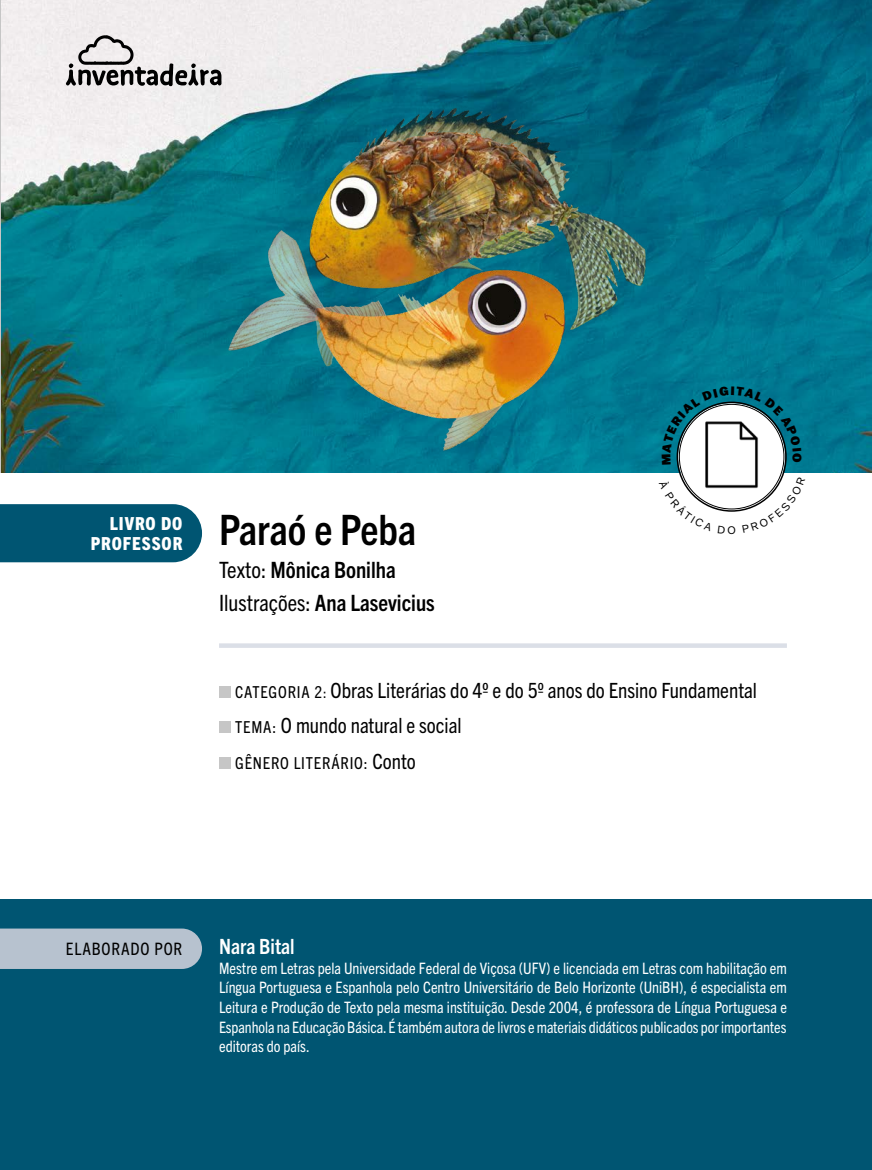
<style>
.page{position:relative;width:872px;height:1170px;background:#fff}
.page>*{position:absolute;margin:0;border:0;box-sizing:border-box;transform-origin:0 0}
.t1{font:700 condensed 42px "Trade Gothic Next LT Pro";color:#000}
.t2{font:700 condensed 22.5px/33px "Trade Gothic Next LT Pro";color:#000}
.t3{font:condensed 21px/35.5px "Trade Gothic Next LT Pro";color:#000}
.t4{font:700 condensed 21px "Trade Gothic Next LT Pro";color:#fff}
.t5{font:800 condensed 18px/20.2px "Trade Gothic Next LT Pro";letter-spacing:.05em;color:#fff;text-align:right}
.t6{font:condensed 17.1px "Trade Gothic Next LT Pro";letter-spacing:.05em;color:#000}
.t7{font:condensed 16.5px "Trade Gothic Next LT Pro";letter-spacing:.05em;color:#000}
.t8{font:condensed 15.75px/19.5px "Trade Gothic Next LT Pro";letter-spacing:-.005em;color:#fff;text-align:justify}
.s1{font-weight:400}
.s2{font-size:16.5px}
.s3{font-size:15px}
.s4{font-size:21px}
</style>
<div class="page">
<div style="left:0;top:899px;width:872px;height:270px;background:#005572"></div>
<img style="left:1px;top:0;width:871px;height:472px">
<div style="left:0;top:928px;width:202px;height:40px;background:#b7c2cf"></div>
<svg style="left:219px;top:643px;width:568px;height:4px;background:#dee1e9"></svg>
<div style="left:0;top:504px;width:202px;height:58px;background:#005572"></div>
<div style="left:219px;top:686px;width:11px;height:11px;background:#c6c6c6"></div>
<div style="left:219px;top:721px;width:11px;height:12px;background:#c6c6c6"></div>
<div style="left:219px;top:757px;width:11px;height:11px;background:#c6c6c6"></div>
<img style="left:214px;top:67px;width:450px;height:404px">
<svg style="left:66px;top:35px;width:155px;height:51px"></svg>
<div style="left:678px;top:403px;width:107px;height:107px;background:#fff;border-radius:50%"></div>
<img style="left:705px;top:465px;width:53px;height:24px">
<svg style="left:661px;top:386px;width:140px;height:79px"></svg>
<svg style="left:681px;top:479px;width:31px;height:29px"></svg>
<svg style="left:742px;top:477px;width:41px;height:34px"></svg>
<p class="t5" style="left:91px;top:512px;width:93px">LIVRO DO<br>PROFESSOR</p>
<h1 class="t1" style="left:219px;top:501px;width:198px">Paraó e Peba</h1>
<h2 class="t2" style="left:219px;top:552px;width:217px"><span class="s1">Texto:</span> Mônica Bonilha<br><span class="s1">Ilustrações:</span> Ana Lasevicius</h2>
<h3 class="t3" style="left:235px;top:670px;width:523px"><span class="s2">CATEGORIA 2</span><span class="s3">:</span> Obras Literárias do 4º e do 5º anos do Ensino Fundamental<br><span class="s2">TEMA:</span> O mundo natural e social</h3>
<p class="t7" style="left:235px;top:751px;width:182px">GÊNERO LITERÁRIO: <span class="s4">Conto</span></p>
<p class="t6" style="left:66px;top:937px;width:118px">ELABORADO POR</p>
<h3 class="t4" style="left:219px;top:932px;width:77px">Nara Bital</h3>
<p class="t8" style="left:219px;top:957px;width:569px">Mestre em Letras pela Universidade Federal de Viçosa (UFV) e licenciada em Letras com habilitação em Língua Portuguesa e Espanhola pelo Centro Universitário de Belo Horizonte (UniBH), é especialista em Leitura e Produção de Texto pela mesma instituição. Desde 2004, é professora de Língua Portuguesa e Espanhola na Educação Básica. É também autora de livros e materiais didáticos publicados por importantes editoras do país.</p>
</div>
